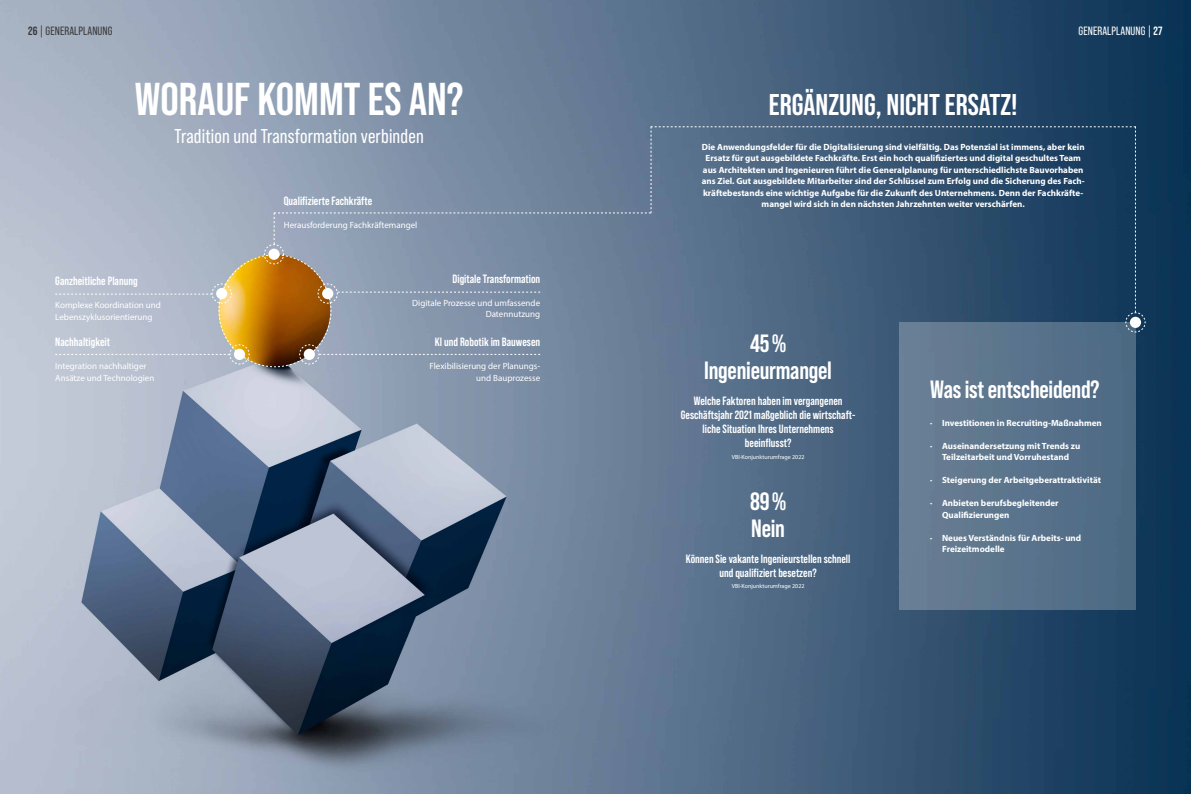
<style>
.page{position:relative;width:1191px;height:794px;background:#fff}
.page>*{position:absolute;margin:0;border:0;box-sizing:border-box;transform-origin:0 0}
.t1{font:700 46px "Bebas Neue Pro";color:#fff}
.t2{font:700 30px "Bebas Neue Pro";color:#fff}
.t3{font:700 25px/27px "Bebas Neue Pro";letter-spacing:-.01em;color:#fff;text-align:center}
.t4{font:20px "Bebas Neue Pro";letter-spacing:.01em;color:#fff}
.t5{font:700 12px/14px "Bebas Neue Pro";color:#fff;text-align:center}
.t6{font:12px "Bebas Neue Pro";letter-spacing:.01em;color:#3a3a39}
.t7{font:12px "Bebas Neue Pro";letter-spacing:.01em;color:#fff}
.t8{font:700 9px/11.5px "Myriad Pro";color:#fff;text-align:center}
.t9{font:9px/11.5px "Myriad Pro";color:#fff}
.t10{font:6px "Myriad Pro";color:#fff}
.s1{font-weight:700}
.s2{font-weight:300}
</style>
<div class="page">
<img style="left:0;top:0;width:1191px;height:794px">
<div style="left:899px;top:322px;width:236px;height:287px;background:linear-gradient(to right,#6b8096,#4b6883)"></div>
<svg style="left:55px;top:126px;width:1090px;height:241px;background:#6d7f93"></svg>
<h3 class="t6" style="left:28px;top:24px;width:86px"><span class="s1">26</span> | GENERALPLANUNG</h3>
<h3 class="t7" style="left:1078px;top:24px;width:85px">GENERALPLANUNG | <span class="s1">27</span></h3>
<h1 class="t1" style="left:135px;top:72px;width:330px">WORAUF KOMMT ES AN?</h1>
<h3 class="t4" style="left:175px;top:125px;width:251px">Tradition und Transformation verbinden</h3>
<h3 class="t5" style="left:55px;top:274px;width:84px">Ganzheitliche Planung</h3>
<p class="t9" style="left:55px;top:299px;width:107px">Komplexe Koordination und<br>Lebenszyklusorientierung</p>
<h3 class="t5" style="left:55px;top:335px;width:56px">Nachhaltigkeit</h3>
<p class="t9" style="left:55px;top:360px;width:101px">Integration nachhaltiger<br>Ansätze und Technologien</p>
<h3 class="t5" style="left:284px;top:194px;width:90px">Qualifizierte Fachkräfte</h3>
<p class="t9" style="left:284px;top:219px;width:135px">Herausforderung Fachkräftemangel</p>
<h3 class="t5" style="left:452px;top:271px;width:89px">Digitale Transformation</h3>
<p class="t9" style="left:412px;top:297px;width:129px;text-align:right">Digitale Prozesse und umfassende<br>Datennutzung</p>
<h3 class="t5" style="left:435px;top:335px;width:107px">KI und Robotik im Bauwesen</h3>
<p class="t9" style="left:429px;top:360px;width:112px;text-align:right">Flexibilisierung der Planungs&shy;und Bauprozesse</p>
<h2 class="t2" style="left:769px;top:87px;width:250px">ERGÄNZUNG, NICHT ERSATZ!</h2>
<p class="t8" style="left:701px;top:140px;width:384px">Die Anwendungsfelder für die Digitalisierung sind vielfältig. Das Potenzial ist immens, aber kein Ersatz für gut ausgebildete Fachkräfte. Erst ein hoch qualifiziertes und digital geschultes Team aus Architekten und Ingenieuren führt die Generalplanung für unterschiedlichste Bauvorhaben ans Ziel. Gut ausgebildete Mitarbeiter sind der Schlüssel zum Erfolg und die Sicherung des Fach&shy;kräftebestands eine wichtige Aufgabe für die Zukunft des Unternehmens. Denn der Fachkräfte&shy;mangel wird sich in den nächsten Jahrzehnten weiter verschärfen.</p>
<h3 class="t3" style="left:704px;top:329px;width:129px">45%<br>Ingenieurmangel</h3>
<h3 class="t5" style="left:681px;top:393px;width:176px">Welche Faktoren haben im vergangenen Geschäftsjahr 2021 maßgeblich die wirtschaft&shy;liche Situation Ihres Unternehmens beeinflusst?</h3>
<p class="t10" style="left:731px;top:453px;width:74px">VBI-Konjunkturumfrage 2022</p>
<h3 class="t3" style="left:750px;top:488px;width:38px;text-align:left">89%<br>Nein</h3>
<h3 class="t5" style="left:686px;top:552px;width:166px">Können Sie vakante Ingenieurstellen schnell und qualifiziert besetzen?</h3>
<p class="t10" style="left:731px;top:582px;width:74px">VBI-Konjunkturumfrage 2022</p>
<h3 class="t3" style="left:930px;top:375px;width:171px">Was ist entscheidend?</h3>
<p class="t8" style="left:930px;top:416px;width:173px"><span class="s2">•</span> Investitionen in Recruiting-Maßnahmen</p>
<p class="t8" style="left:930px;top:439px;width:152px"><span class="s2">•</span> Auseinandersetzung mit Trends zu<br>Teilzeitarbeit und Vorruhestand</p>
<p class="t8" style="left:930px;top:474px;width:172px"><span class="s2">•</span> Steigerung der Arbeitgeberattraktivität</p>
<p class="t8" style="left:942px;top:497px;width:118px;text-align:left;text-indent:-12px"><span class="s2">•</span> Anbieten berufsbegleitender<br>Qualifizierungen</p>
<p class="t8" style="left:942px;top:531px;width:141px;text-align:left;text-indent:-12px"><span class="s2">•</span> Neues Verständnis für Arbeits- und<br>Freizeitmodelle</p>
</div>
